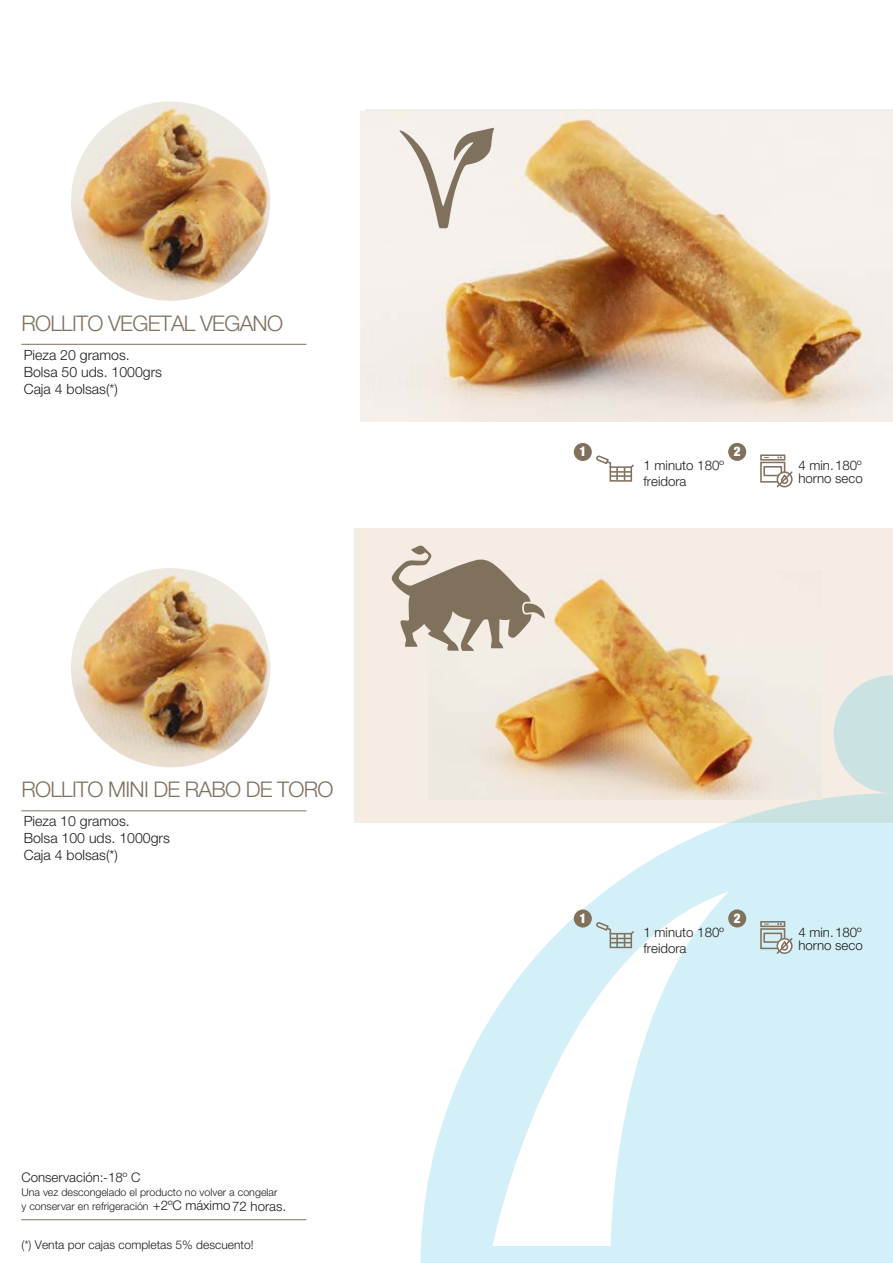
<style>
.page{position:relative;width:893px;height:1263px;background:#fff}
.page>*{position:absolute;margin:0;border:0;box-sizing:border-box;transform-origin:0 0}
.t1{font:300 21.6px "Helvetica Neue LT Std";letter-spacing:-.035em;color:#80715d}
.t2{font:300 14.1px/17px "Helvetica Neue LT Std";color:#1d1c1a}
.t3{font:300 13.2px/15.8px "Helvetica Neue LT Std";color:#1d1c1a}
.t4{font:900 condensed 13.2px "Helvetica Neue";color:#fff}
.t5{font:300 12px "Helvetica Neue LT Std";color:#1d1c1a}
.t6{font:300 10.65px/13.5px "Helvetica Neue LT Std";color:#1d1c1a}
.s1{font-size:13.2px}
</style>
<div class="page">
<div style="left:354px;top:528px;width:539px;height:295px;background:#f5ede3"></div>
<svg style="left:834px;top:675px;width:59px;height:118px"></svg>
<svg style="left:420px;top:793px;width:473px;height:470px;fill:#d3f0f8"></svg>
<img style="left:428px;top:578px;width:393px;height:222px">
<hr style="left:21px;top:1219px;width:285px;height:1px;background:#80715d">
<img style="left:71px;top:101px;width:199px;height:200px;border-radius:100px">
<img style="left:361px;top:112px;width:532px;height:309px">
<hr style="left:21px;top:344px;width:285px;height:1px;background:#80715d">
<div style="left:610px;top:466px;width:22px;height:16px;border:2px solid #80715d"></div>
<svg style="left:624px;top:464px;width:10px;height:16px"></svg>
<hr style="left:611px;top:471px;width:20px;height:2px;background:#80715d">
<hr style="left:611px;top:475px;width:20px;height:2px;background:#80715d">
<svg style="left:596px;top:455px;width:22px;height:25px"></svg>
<div style="left:574px;top:443px;width:18px;height:18px;background:#80715d;border-radius:50%"></div>
<div style="left:728px;top:443px;width:18px;height:18px;background:#80715d;border-radius:50%"></div>
<div style="left:760px;top:454px;width:25px;height:7px;border:2px solid #80715d"></div>
<div style="left:760px;top:462px;width:25px;height:21px;border:2px solid #80715d"></div>
<div style="left:763px;top:466px;width:19px;height:10px;border:2px solid #80715d"></div>
<svg style="left:775px;top:470px;width:18px;height:18px"></svg>
<svg style="left:399px;top:128px;width:95px;height:100px;background:#dbd4cd"></svg>
<img style="left:71px;top:568px;width:199px;height:199px;border-radius:100px">
<hr style="left:21px;top:810px;width:285px;height:1px;background:#80715d">
<div style="left:610px;top:933px;width:22px;height:15px;border:2px solid #80715d"></div>
<svg style="left:595px;top:920px;width:41px;height:27px"></svg>
<div style="left:574px;top:909px;width:18px;height:18px;background:#80715d;border-radius:50%"></div>
<div style="left:728px;top:909px;width:18px;height:18px;background:#80715d;border-radius:50%"></div>
<div style="left:760px;top:921px;width:25px;height:6px;border:2px solid #80715d"></div>
<div style="left:760px;top:928px;width:25px;height:21px;border:2px solid #80715d"></div>
<div style="left:763px;top:932px;width:19px;height:11px;border:2px solid #80715d"></div>
<svg style="left:775px;top:936px;width:19px;height:19px"></svg>
<svg style="left:391px;top:545px;width:154px;height:106px"></svg>
<h1 class="t1" style="left:21px;top:310px;width:263px">ROLLITO VEGETAL VEGANO</h1>
<p class="t2" style="left:24px;top:346px;width:140px">Pieza 20 gramos.<br>Bolsa 50 uds. 1000grs<br>Caja 4 bolsas(*)</p>
<h1 class="t1" style="left:21px;top:776px;width:314px">ROLLITO MINI DE RABO DE TORO</h1>
<p class="t2" style="left:24px;top:813px;width:148px">Pieza 10 gramos.<br>Bolsa 100 uds. 1000grs<br>Caja 4 bolsas(*)</p>
<p class="t3" style="left:21px;top:1169px;width:120px">Conservación: -18º C</p>
<p class="t6" style="left:21px;top:1185px;width:266px">Una vez descongelado el producto no volver a congelar<br>y conservar en refrigeración <span class="s1">+2ºC máximo 72 horas.</span></p>
<p class="t5" style="left:22px;top:1237px;width:234px">(*) Venta por cajas completas 5% descuento!</p>
<p class="t4" style="left:579px;top:443px;width:8px">1</p>
<p class="t4" style="left:734px;top:443px;width:8px">2</p>
<p class="t3" style="left:643px;top:458px;width:82px">1 minuto 180º freidora</p>
<p class="t3" style="left:798px;top:459px;width:66px;line-height:12.8px">4 min. 180º horno seco</p>
<p class="t4" style="left:579px;top:910px;width:8px">1</p>
<p class="t4" style="left:734px;top:910px;width:8px">2</p>
<p class="t3" style="left:643px;top:924px;width:82px">1 minuto 180º freidora</p>
<p class="t3" style="left:798px;top:926px;width:66px;line-height:12.8px">4 min. 180º horno seco</p>
</div>
